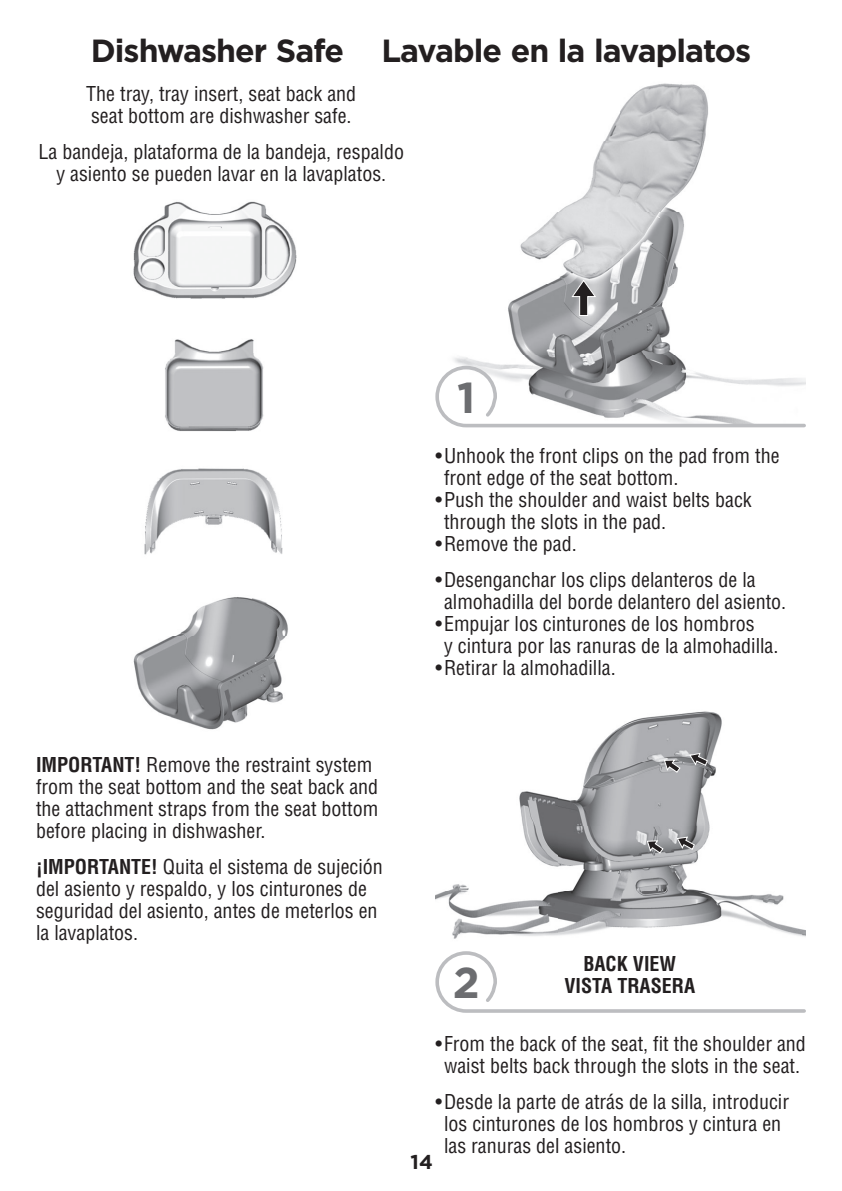
<style>
.page{position:relative;width:842px;height:1191px;background:#fff}
.page>*{position:absolute;margin:0;border:0;box-sizing:border-box;transform-origin:0 0}
.t1{font:700 43.2px "Gotham";color:#6c6d70}
.t2{font:700 32px "Gotham";letter-spacing:-.03em;color:#231f20}
.t3{font:condensed 20px/22px "Helvetica LT Std";color:#231f20}
.t4{font:700 condensed 20px/22px "Helvetica LT Std";color:#231f20;text-align:center}
.t5{font:700 20px "Gotham";color:#231f20}
.s1{font-weight:700}
</style>
<div class="page">
<img style="left:133px;top:597px;width:155px;height:133px">
<img style="left:144px;top:468px;width:139px;height:87px">
<img style="left:133px;top:201px;width:164px;height:98px">
<img style="left:165px;top:339px;width:99px;height:92px">
<img style="left:435px;top:711px;width:371px;height:228px">
<svg style="left:663px;top:759px;width:18px;height:14px"></svg>
<svg style="left:689px;top:752px;width:19px;height:14px"></svg>
<svg style="left:646px;top:840px;width:18px;height:14px"></svg>
<svg style="left:676px;top:836px;width:19px;height:14px"></svg>
<img style="left:453px;top:83px;width:255px;height:281px">
<svg style="left:571px;top:280px;width:25px;height:36px"></svg>
<svg style="left:435px;top:364px;width:371px;height:64px"></svg>
<svg style="left:435px;top:951px;width:371px;height:62px"></svg>
<h2 class="t2" style="left:91px;top:39px;width:662px">Dishwasher Safe Lavable en la lavaplatos</h2>
<p class="t3" style="left:86px;top:84px;width:271px">The tray, tray insert, seat back and seat bottom are dishwasher safe.</p>
<p class="t3" style="left:39px;top:143px;width:367px;text-align:center">La bandeja, plataforma de la bandeja, respaldo y asiento se pueden lavar en la lavaplatos.</p>
<h1 class="t1" style="left:457px;top:382px;width:20px">1</h1>
<p class="t3" style="left:444px;top:446px;width:337px;text-indent:-9px">• Unhook the front clips on the pad from the front edge of the seat bottom.</p>
<p class="t3" style="left:444px;top:490px;width:309px;text-indent:-9px">• Push the shoulder and waist belts back through the slots in the pad.</p>
<p class="t3" style="left:435px;top:534px;width:143px">• Remove the pad.</p>
<p class="t3" style="left:444px;top:571px;width:344px;text-indent:-9px">• Desenganchar los clips delanteros de la almohadilla del borde delantero del asiento.</p>
<p class="t3" style="left:444px;top:615px;width:336px;text-indent:-9px">• Empujar los cinturones de los hombros<br>y cintura por las ranuras de la almohadilla.</p>
<p class="t3" style="left:435px;top:659px;width:182px">• Retirar la almohadilla.</p>
<p class="t3" style="left:36px;top:755px;width:344px"><span class="s1">IMPORTANT!</span> Remove the restraint system from the seat bottom and the seat back and the attachment straps from the seat bottom before placing in dishwasher.</p>
<p class="t3" style="left:36px;top:858px;width:348px"><span class="s1">¡IMPORTANTE!</span> Quita el sistema de sujeción del asiento y respaldo, y los cinturones de seguridad del asiento, antes de meterlos en la lavaplatos.</p>
<h1 class="t1" style="left:453px;top:967px;width:28px">2</h1>
<p class="t4" style="left:564px;top:955px;width:132px">BACK VIEW<br>VISTA TRASERA</p>
<p class="t3" style="left:435px;top:1034px;width:372px;text-align:center">• From the back of the seat, fit the shoulder and waist belts back through the slots in the seat.</p>
<p class="t3" style="left:444px;top:1092px;width:346px;text-indent:-9px">• Desde la parte de atrás de la silla, introducir los cinturones de los hombros y cintura en las ranuras del asiento.</p>
<p class="t5" style="left:410px;top:1155px;width:24px">14</p>
</div>
